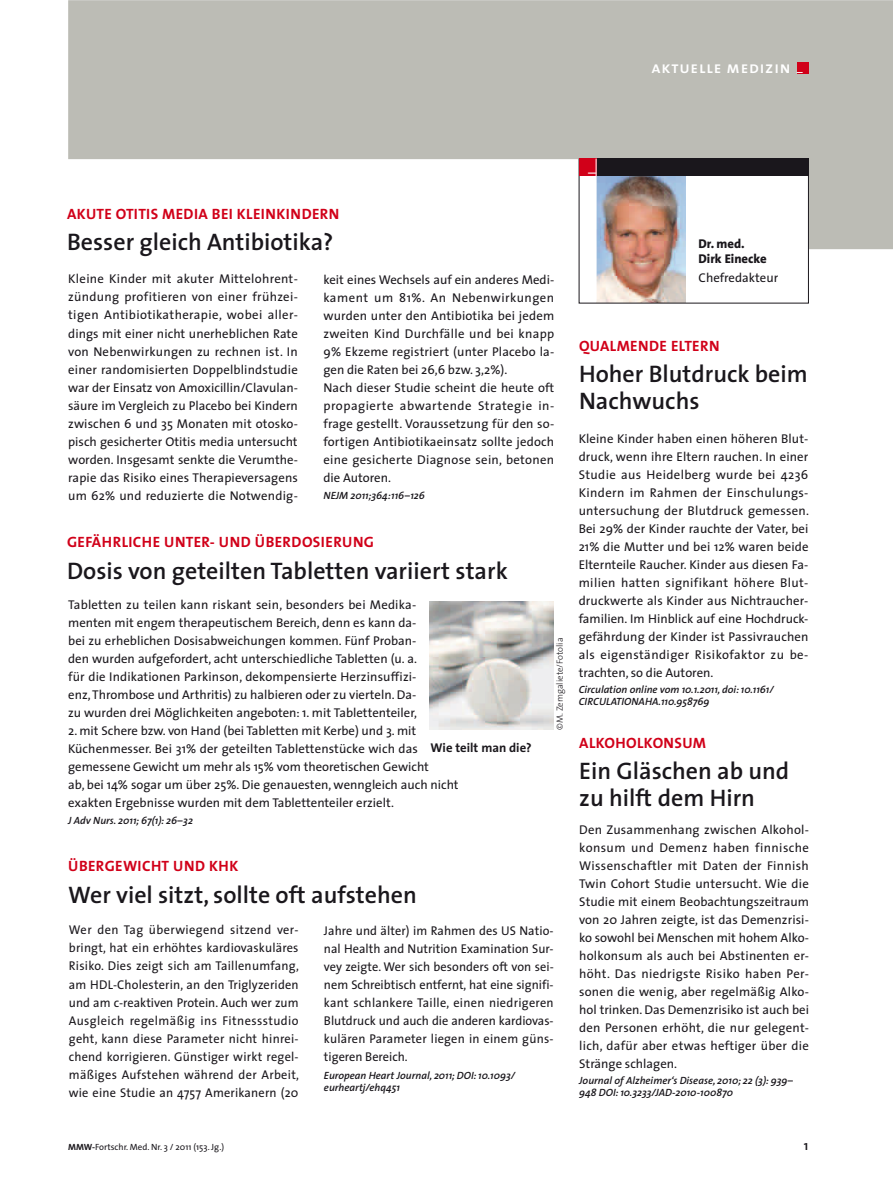
<style>
.page{position:relative;width:893px;height:1187px;background:#fff}
.page>*{position:absolute;margin:0;border:0;box-sizing:border-box;transform-origin:0 0}
.t1{font:600 24px/27px "The Sans";color:#1a171c}
.t2{font:16.5px "The Sans Semi Bold Caps";letter-spacing:.05em;color:#fff}
.t3{font:700 15px "The Sans";letter-spacing:.025em;color:#d10019}
.t4{font:600 13.5px "The Sans";color:#1a171c}
.t5{font:13.5px "The Sans";color:#fff;scale:1.2 1}
.t6{font:12.75px/18px "The Sans";letter-spacing:.01em;color:#1a171c;text-align:justify}
.t7{font:800 12.75px/15px "The Sans";color:#1a171c}
.t8{font:700 12.75px "The Sans";color:#1a171c}
.t9{font:italic 600 10.5px/12px "The Sans";color:#1a171c}
.t10{font:9px "The Sans";color:#1a171c}
.t11{font:300 9px "The Sans";color:#1a171c}
.s1{font-weight:700}
</style>
<div class="page">
<svg style="left:68px;top:0;width:824px;height:249px;fill:#bcbcb5"></svg>
<div style="left:797px;top:62px;width:11px;height:12px;background:#d10019"></div>
<div style="left:579px;top:176px;width:229px;height:127px;background:#fff"></div>
<img style="left:596px;top:176px;width:89px;height:125px">
<div style="left:596px;top:159px;width:212px;height:17px;background:#1a171c"></div>
<div style="left:578px;top:159px;width:230px;height:144px;border:1px solid #1a171c"></div>
<div style="left:579px;top:159px;width:17px;height:17px;background:#d10019"></div>
<hr style="left:595px;top:159px;width:1px;height:143px;background:#fff">
<img style="left:429px;top:601px;width:124px;height:128px">
<p class="t2" style="left:651px;top:58px;width:153px">aktuelle medizin <sub>–</sub></p>
<p class="t5" style="left:588px;top:167px;width:8px">–</p>
<p class="t3" style="left:67px;top:207px;width:274px">AKUTE OTITIS MEDIA BEI KLEINKINDERN</p>
<h1 class="t1" style="left:67px;top:230px;width:268px">Besser gleich Antibiotika?</h1>
<p class="t6" style="left:68px;top:271px;width:231px">Kleine Kinder mit akuter Mittelohrent&shy;zündung profitieren von einer frühzei&shy;tigen Antibiotikatherapie, wobei aller&shy;dings mit einer nicht unerheblichen Rate von Nebenwirkungen zu rechnen ist. In einer randomisierten Doppelblindstudie war der Einsatz von Amoxicillin/Clavulan&shy;säure im Vergleich zu Placebo bei Kindern zwischen 6 und 35 Monaten mit otosko&shy;pisch gesicherter Otitis media untersucht worden. Insgesamt senkte die Verumthe&shy;rapie das Risiko eines Therapieversagens um 62% und reduzierte die Notwendig-</p>
<p class="t6" style="left:323px;top:272px;width:232px;text-align:left">keit eines Wechsels auf ein anderes Medi&shy;kament um 81%. An Nebenwirkungen wurden unter den Antibiotika bei jedem zweiten Kind Durchfälle und bei knapp 9% Ekzeme registriert (unter Placebo la&shy;gen die Raten bei 26,6 bzw. 3,2%).<br>Nach dieser Studie scheint die heute oft propagierte abwartende Strategie in&shy;frage gestellt. Voraussetzung für den so&shy;fortigen Antibiotikaeinsatz sollte jedoch eine ge sicherte Diagnose sein, betonen die Autoren.</p>
<p class="t9" style="left:323px;top:490px;width:103px">NEJM 2011;364:116–126</p>
<p class="t3" style="left:67px;top:536px;width:308px">GEFÄHRLICHE UNTER- UND ÜBERDOSIERUNG</p>
<h1 class="t1" style="left:67px;top:559px;width:442px">Dosis von geteilten Tabletten variiert stark</h1>
<p class="t6" style="left:68px;top:597px;width:350px">Tabletten zu teilen kann riskant sein, besonders bei Medika&shy;menten mit engem therapeutischem Bereich, denn es kann da&shy;bei zu erheblichen Dosisabweichungen kommen. Fünf Proban&shy;den wurden aufgefordert, acht unterschiedliche Tabletten (u. a. für die Indikationen Parkinson, dekompensierte Herzinsuffizi&shy;enz, Thrombose und Arthritis) zu halbieren oder zu vierteln. Da&shy;zu wurden drei Möglichkeiten angeboten: 1. mit Tablettenteiler,</p>
<p class="t6" style="left:68px;top:723px;width:392px;text-align:left">2. mit Schere bzw. von Hand (bei Tabletten mit Kerbe) und 3. mit Küchenmesser. Bei 31% der geteilten Tablettenstücke wich das gemessene Gewicht um mehr als 15% vom theoretischen Gewicht<br>ab, bei 14% sogar um über 25%. Die genauesten, wenngleich auch nicht exakten Ergebnisse wurden mit dem Tablettenteiler erzielt.</p>
<p class="t9" style="left:68px;top:815px;width:126px">J Adv Nurs. 2011; 67(1): 26–32</p>
<p class="t8" style="left:430px;top:742px;width:103px">Wie teilt man die?</p>
<p class="t11" style="left:556px;top:729px;width:94px;rotate:-90deg">©M. Zemgaliete/Fotolia</p>
<p class="t3" style="left:68px;top:859px;width:172px">ÜBERGEWICHT UND KHK</p>
<h1 class="t1" style="left:68px;top:883px;width:350px">Wer viel sitzt, sollte oft aufstehen</h1>
<p class="t6" style="left:69px;top:922px;width:232px">Wer den Tag überwiegend sitzend ver&shy;bringt, hat ein erhöhtes kardiovaskuläres Risiko. Dies zeigt sich am Taillenumfang, am HDL-Cholesterin, an den Triglyzeriden und am c-reaktiven Protein. Auch wer zum Ausgleich regelmäßig ins Fitnessstudio geht, kann diese Parameter nicht hinrei&shy;chend korrigieren. Günstiger wirkt regel&shy;mäßiges Aufstehen während der Arbeit, wie eine Studie an 4757 Amerikanern (20</p>
<p class="t6" style="left:324px;top:922px;width:231px">Jahre und älter) im Rahmen des US Natio&shy;nal Health and Nutrition Examination Sur&shy;vey zeigte. Wer sich besonders oft von sei&shy;nem Schreibtisch entfernt, hat eine signifi&shy;kant schlankere Taille, einen niedrigeren Blutdruck und auch die anderen kardiovas&shy;kulären Parameter liegen in einem güns&shy;tigeren Bereich.</p>
<p class="t9" style="left:324px;top:1070px;width:193px">European Heart Journal, 2011; DOI: 10.1093/ eurheartj/ehq451</p>
<p class="t7" style="left:698px;top:237px;width:70px">Dr. med.<br>Dirk Einecke</p>
<p class="t6" style="left:698px;top:270px;width:81px">Chefredakteur</p>
<p class="t3" style="left:579px;top:339px;width:142px">QUALMENDE ELTERN</p>
<h1 class="t1" style="left:579px;top:362px;width:230px">Hoher Blutdruck beim<br>Nachwuchs</h1>
<p class="t6" style="left:578px;top:430px;width:232px">Kleine Kinder haben einen höheren Blut&shy;druck, wenn ihre Eltern rauchen. In einer Studie aus Heidelberg wurde bei 4236<br>Kindern im Rahmen der Einschulungs&shy;untersuchung der Blutdruck gemessen.<br>Bei 29% der Kinder rauchte der Vater, bei 21% die Mutter und bei 12% waren beide Elternteile Raucher. Kinder aus diesen Fa&shy;milien hatten signifikant höhere Blut&shy;druckwerte als Kinder aus Nichtraucher&shy;familien. Im Hinblick auf eine Hochdruck&shy;gefährdung der Kinder ist Passivrauchen als eigenständiger Risikofaktor zu be&shy;trachten, so die Autoren.</p>
<p class="t9" style="left:578px;top:684px;width:196px">Circulation online vom 10.1.2011, doi: 10.1161/<br>CIRCULATIONAHA.110.958769</p>
<p class="t3" style="left:579px;top:736px;width:128px">ALKOHOLKONSUM</p>
<h1 class="t1" style="left:579px;top:759px;width:211px">Ein Gläschen ab und zu hilft dem Hirn</h1>
<p class="t6" style="left:579px;top:821px;width:231px">Den Zusammenhang zwischen Alkohol&shy;konsum und Demenz haben finnische Wissenschaftler mit Daten der Finnish Twin Cohort Studie untersucht. Wie die Studie mit einem Beobachtungszeitraum von 20 Jahren zeigte, ist das Demenzrisi&shy;ko sowohl bei Menschen mit hohem Alko&shy;holkonsum als auch bei Abstinenten er&shy;höht. Das niedrigste Risiko haben Per&shy;sonen die wenig, aber regelmäßig Alko&shy;hol trinken. Das Demenzrisiko ist auch bei den Personen erhöht, die nur gelegent&shy;lich, dafür aber etwas heftiger über die Stränge schlagen.</p>
<p class="t9" style="left:579px;top:1075px;width:215px">Journal of Alzheimer‘s Disease, 2010; 22 (3): 939–<br>948 DOI: 10.3233/JAD-2010-100870</p>
<p class="t10" style="left:68px;top:1143px;width:157px"><span class="s1">MMW-</span>Fortschr. Med. Nr. 3 / 2011 (153. Jg.)</p>
<p class="t4" style="left:803px;top:1139px;width:6px">1</p>
</div>
